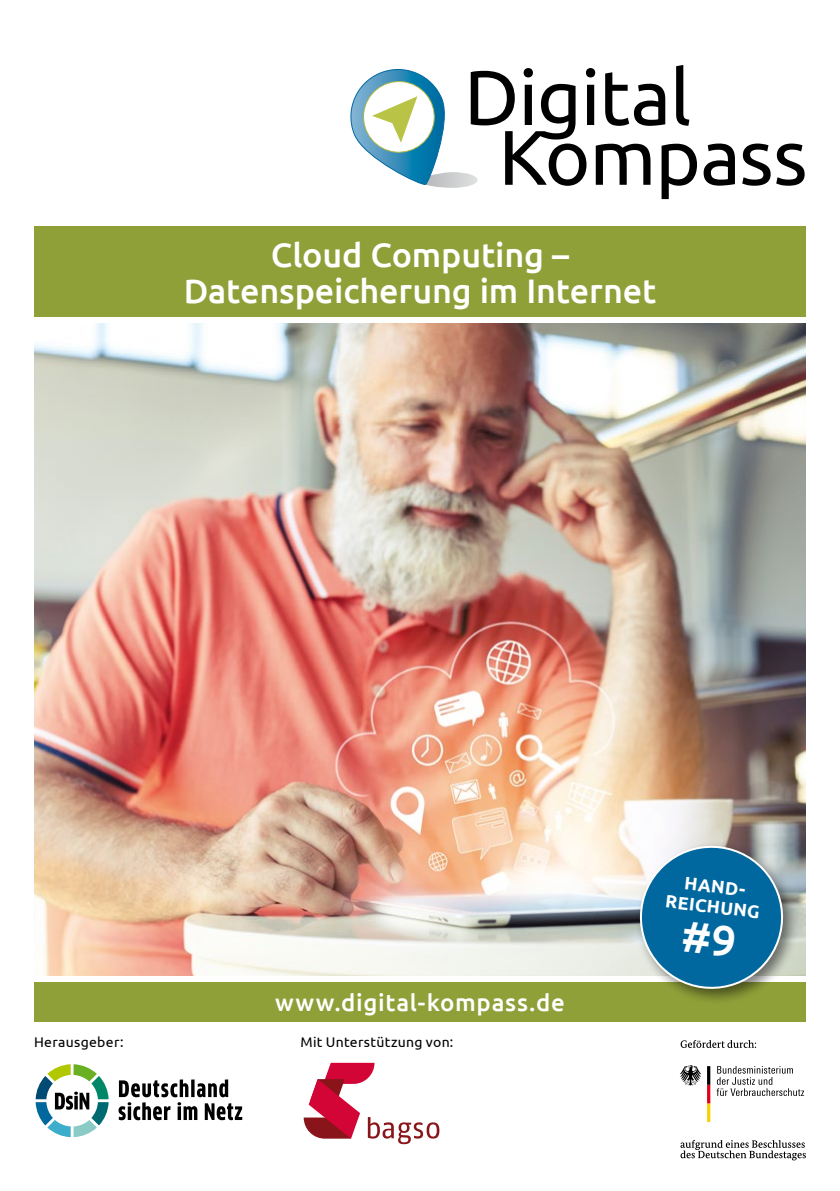
<style>
.page{position:relative;width:840px;height:1191px;background:#fff}
.page>*{position:absolute;margin:0;border:0;box-sizing:border-box;transform-origin:0 0}
.t1{font:500 34px/36px "Ubuntu";letter-spacing:-.005em;color:#fff;text-align:center}
.t2{font:500 24px "Ubuntu";letter-spacing:.03em;color:#fff}
.t3{font:700 18px/20px "Ubuntu";color:#fff;text-align:right}
.t4{font:14px "Ubuntu";letter-spacing:.02em;color:#000}
</style>
<div class="page">
<img style="left:34px;top:324px;width:771px;height:651px">
<div style="left:34px;top:982px;width:771px;height:40px;background:#90a039"></div>
<svg style="left:350px;top:69px;width:120px;height:119px"></svg>
<svg style="left:470px;top:65px;width:334px;height:134px"></svg>
<div style="left:634px;top:840px;width:165px;height:165px;background:#000;opacity:.5"></div>
<div style="left:34px;top:226px;width:771px;height:91px;background:#90a039"></div>
<svg style="left:36px;top:1064px;width:72px;height:73px"></svg>
<svg style="left:118px;top:1079px;width:124px;height:41px"></svg>
<svg style="left:680px;top:1040px;width:125px;height:120px"></svg>
<svg style="left:303px;top:1062px;width:136px;height:82px"></svg>
<svg style="left:633px;top:838px;width:157px;height:158px;background:#488aa4"></svg>
<p class="t1" style="left:183px;top:235px;width:474px">Cloud Computing –<br>Datenspeicherung im Internet</p>
<p class="t2" style="left:275px;top:987px;width:291px">www.digital-kompass.de</p>
<p class="t4" style="left:34px;top:1033px;width:91px">Herausgeber:</p>
<p class="t4" style="left:300px;top:1033px;width:154px">Mit Unterstützung von:</p>
<p class="t3" style="left:668px;top:871px;width:96px;rotate:6deg">HAND-<br>REICHUNG</p>
</div>
